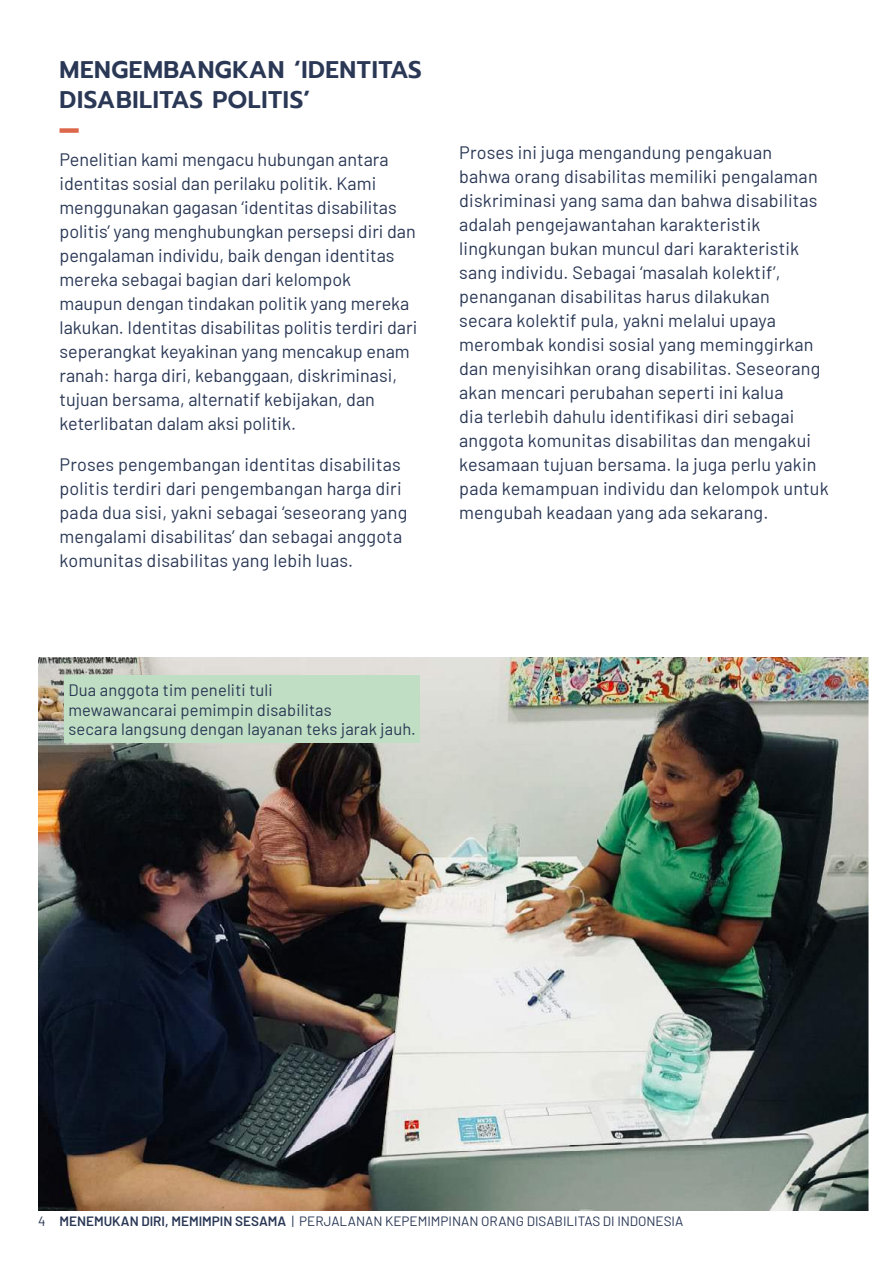
<style>
.page{position:relative;width:893px;height:1263px;background:#fff}
.page>*{position:absolute;margin:0;border:0;box-sizing:border-box;transform-origin:0 0}
.t1{font:600 24px/30px "Prompt";letter-spacing:.025em;color:#2a3855}
.t2{font:18px/24px "Barlow";letter-spacing:.01em;color:#2a3855}
.t3{font:16.5px/19.5px "Barlow";letter-spacing:.01em;color:#2a3855}
.t4{font:13.5px "Barlow";color:#2a3855}
.s1{font-weight:600}
</style>
<div class="page">
<img style="left:38px;top:128px;width:831px;height:1083px">
<h1 class="t1" style="left:60px;top:56px;width:364px">MENGEMBANGKAN ‘IDENTITAS<br>DISABILITAS POLITIS’</h1>
<p class="t2" style="left:60px;top:149px;width:359px">Penelitian kami mengacu hubungan antara identitas sosial dan perilaku politik. Kami menggunakan gagasan ‘identitas disabilitas politis’ yang menghubungkan persepsi diri dan pengalaman individu, baik dengan identitas mereka sebagai bagian dari kelompok maupun dengan tindakan politik yang mereka lakukan. Identitas disabilitas politis terdiri dari seperangkat keyakinan yang mencakup enam ranah: harga diri, kebanggaan, diskriminasi, tujuan bersama, alternatif keb椀樀akan, dan keterlibatan dalam aksi politik.</p>
<p class="t2" style="left:60px;top:453px;width:349px">Proses pengembangan identitas disabilitas politis terdiri dari pengembangan harga diri pada dua sisi, yakni sebagai ‘seseorang yang mengalami disabilitas’ dan sebagai anggota komunitas disabilitas yang lebih luas.</p>
<p class="t2" style="left:459px;top:142px;width:371px">Proses ini juga mengandung pengakuan<br>bahwa orang disabilitas memiliki pengalaman diskriminasi yang sama dan bahwa disabilitas adalah pengejawantahan karakteristik lingkungan bukan muncul dari karakteristik sang individu. Sebagai ‘masalah kolektif’, penanganan disabilitas harus dilakukan<br>secara kolektif pula, yakni melalui upaya merombak kondisi sosial yang meminggirkan dan menyisihkan orang disabilitas. Seseorang akan mencari perubahan seperti ini kalua<br>dia terlebih dahulu identi昀椀kasi diri sebagai anggota komunitas disabilitas dan mengakui kesamaan tujuan bersama. Ia juga perlu yakin pada kemampuan individu dan kelompok untuk mengubah keadaan yang ada sekarang.</p>
<p class="t3" style="left:68px;top:682px;width:349px">Dua anggota tim peneliti tuli<br>mewawancarai pemimpin disabilitas<br>secara langsung dengan layanan teks jarak jauh.</p>
<p class="t4" style="left:38px;top:1215px;width:646px">4 <span class="s1">MENEMUKAN DIRI, MEMIMPIN SESAMA</span> | PERJALANAN KEPEMIMPINAN ORANG DISABILITAS DI INDONESIA</p>
</div>
